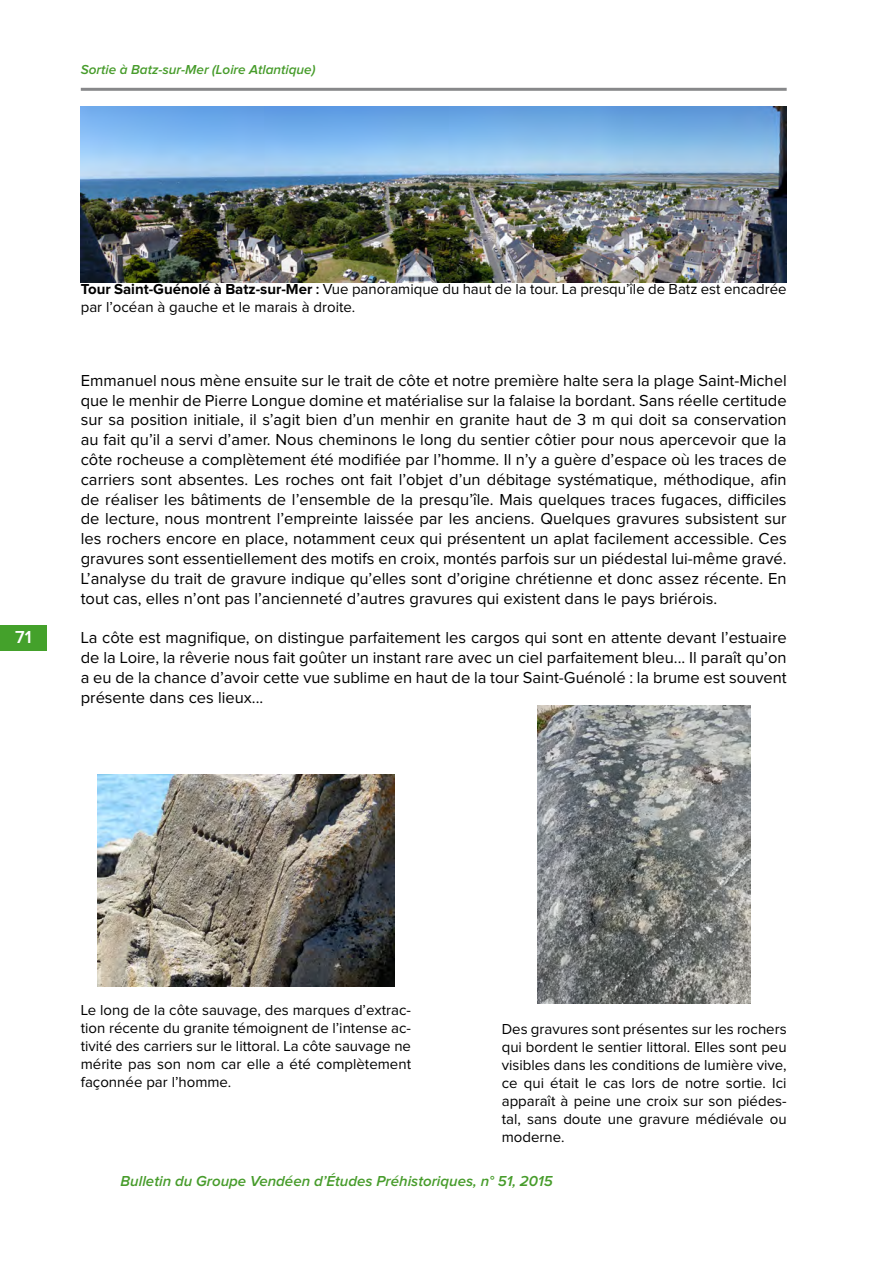
<style>
.page{position:relative;width:893px;height:1263px;background:#fff}
.page>*{position:absolute;margin:0;border:0;box-sizing:border-box;transform-origin:0 0}
.t1{font:600 18px "Proxima Nova";color:#fff}
.t2{font:16.5px/19.8px "Proxima Nova";color:#000;text-align:justify}
.t3{font:15px/18px "Proxima Nova";color:#000;text-align:justify}
.t4{font:italic 600 15px "Proxima Nova";color:#479c2b}
.t5{font:italic 600 13.5px "Proxima Nova";color:#479c2b}
.s1{font-weight:700}
.s2{font-weight:600}
</style>
<div class="page">
<img style="left:81px;top:106px;width:706px;height:177px">
<img style="left:97px;top:774px;width:298px;height:212px">
<img style="left:538px;top:706px;width:212px;height:297px">
<div style="left:0;top:625px;width:47px;height:26px;background:#44a12b"></div>
<hr style="left:81px;top:88px;width:706px;height:3px;background:#87888a">
<p class="t5" style="left:81px;top:64px;width:236px">Sortie à Batz-sur-Mer (Loire Atlantique)</p>
<p class="t1" style="left:15px;top:629px;width:18px">71</p>
<p class="t3" style="left:81px;top:281px;width:707px"><span class="s1">Tour Saint-Guénolé à Batz-sur-Mer</span> <span class="s2">:</span> Vue panoramique du haut de la tour. La presqu’île de Batz est encadrée par l’océan à gauche et le marais à droite.</p>
<p class="t2" style="left:81px;top:371px;width:707px">Emmanuel nous mène ensuite sur le trait de côte et notre première halte sera la plage Saint-Michel que le menhir de Pierre Longue domine et matérialise sur la falaise la bordant. Sans réelle certitude sur sa position initiale, il s’agit bien d’un menhir en granite haut de 3 m qui doit sa conservation au fait qu’il a servi d’amer. Nous cheminons le long du sentier côtier pour nous apercevoir que la côte rocheuse a complètement été modifiée par l’homme. Il n’y a guère d’espace où les traces de carriers sont absentes. Les roches ont fait l’objet d’un débitage systématique, méthodique, afin de réaliser les bâtiments de l’ensemble de la presqu’île. Mais quelques traces fugaces, difficiles de lecture, nous montrent l’empreinte laissée par les anciens. Quelques gravures subsistent sur les rochers encore en place, notamment ceux qui présentent un aplat facilement accessible. Ces gravures sont essentiellement des motifs en croix, montés parfois sur un piédestal lui-même gravé.<br>L’analyse du trait de gravure indique qu’elles sont d’origine chrétienne et donc assez récente. En tout cas, elles n’ont pas l’ancienneté d’autres gravures qui existent dans le pays briérois.</p>
<p class="t2" style="left:81px;top:628px;width:707px">La côte est magnifique, on distingue parfaitement les cargos qui sont en attente devant l’estuaire de la Loire, la rêverie nous fait goûter un instant rare avec un ciel parfaitement bleu... Il paraît qu’on a eu de la chance d’avoir cette vue sublime en haut de la tour Saint-Guénolé : la brume est souvent présente dans ces lieux...</p>
<p class="t3" style="left:81px;top:1002px;width:332px">Le long de la côte sauvage, des marques d’extrac&shy;tion récente du granite témoignent de l’intense ac&shy;tivité des carriers sur le littoral. La côte sauvage ne mérite pas son nom car elle a été complètement façonnée par l’homme.</p>
<p class="t3" style="left:502px;top:1021px;width:286px">Des gravures sont présentes sur les rochers qui bordent le sentier littoral. Elles sont peu visibles dans les conditions de lumière vive, ce qui était le cas lors de notre sortie. Ici apparaît à peine une croix sur son piédes&shy;tal, sans doute une gravure médiévale ou moderne.</p>
<p class="t4" style="left:120px;top:1174px;width:434px">Bulletin du Groupe Vendéen d’Études Préhistoriques, n° 51, 2015</p>
</div>
